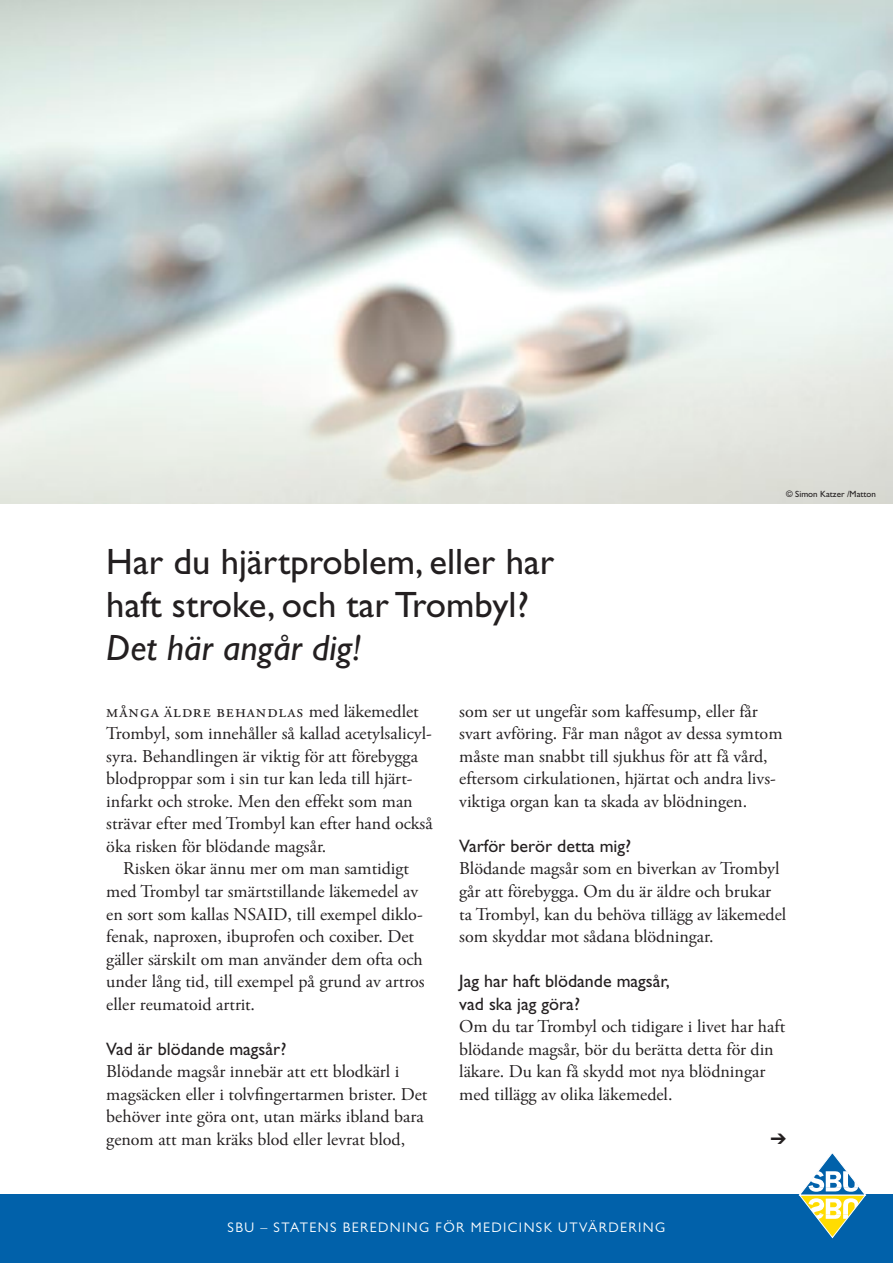
<style>
.page{position:relative;width:893px;height:1263px;background:#fff}
.page>*{position:absolute;margin:0;border:0;box-sizing:border-box;transform-origin:0 0}
.t1{font:36.75px/42.8px "Gill Alt One";color:#231f20}
.t2{font:italic 36.75px "Gill Alt One";color:#231f20}
.t3{font:18px/22.5px "SBU Garamond";color:#231f20}
.t4{font:18px/22.5px "Gill Alt One";color:#231f20}
.t5{font:18px "SBU Garamond SC";color:#231f20}
.t6{font:13.95px "Gill Alt One";letter-spacing:.1em;color:#fff}
.t7{font:9px "Gill Alt One";color:#231f20}
.s1{font-family:"SBU Garamond"}
</style>
<div class="page">
<div style="left:0;top:1195px;width:893px;height:68px;background:#0161aa"></div>
<svg style="left:799px;top:1153px;width:67px;height:85px"></svg>
<img style="left:0;top:0;width:893px;height:504px">
<h1 class="t1" style="left:106px;top:540px;width:449px">Har du hjärtproblem, eller har haft stroke, och tar Trombyl?</h1>
<h1 class="t2" style="left:106px;top:626px;width:256px">Det här angår dig!</h1>
<p class="t7" style="left:786px;top:489px;width:91px">© Simon Katzer /Matton</p>
<p class="t5" style="left:106px;top:703px;width:314px">Många äldre behandlas <span class="s1">med läkemedlet</span></p>
<p class="t3" style="left:106px;top:723px;width:328px">Trombyl, som innehåller så kallad acetylsalicyl&shy;syra. Behandlingen är viktig för att förebygga blodproppar som i sin tur kan leda till hjärt&shy;infarkt och stroke. Men den effekt som man strävar efter med Trombyl kan efter hand också öka risken för blödande magsår.</p>
<p class="t3" style="left:106px;top:858px;width:320px;text-indent:17px">Risken ökar ännu mer om man samtidigt med Trombyl tar smärtstillande läkemedel av en sort som kallas NSAID, till exempel diklo&shy;fenak, naproxen, ibuprofen och coxiber. Det gäller särskilt om man använder dem ofta och under lång tid, till exempel på grund av artros eller reumatoid artrit.</p>
<p class="t4" style="left:106px;top:1037px;width:182px">Vad är blödande magsår?</p>
<p class="t3" style="left:106px;top:1060px;width:323px">Blödande magsår innebär att ett blodkärl i magsäcken eller i tolvfingertarmen brister. Det behöver inte göra ont, utan märks ibland bara genom att man kräks blod eller levrat blod,</p>
<p class="t3" style="left:459px;top:700px;width:325px">som ser ut ungefär som kaffesump, eller får svart avföring. Får man något av dessa symtom måste man snabbt till sjukhus för att få vård, eftersom cirkulationen, hjärtat och andra livs&shy;viktiga organ kan ta skada av blödningen.</p>
<p class="t4" style="left:459px;top:835px;width:173px">Varför berör detta mig?</p>
<p class="t3" style="left:459px;top:858px;width:329px">Blödande magsår som en biverkan av Trombyl går att förebygga. Om du är äldre och brukar ta Trombyl, kan du behöva tillägg av läkemedel som skyddar mot sådana blödningar.</p>
<p class="t4" style="left:459px;top:970px;width:212px">Jag har haft blödande magsår, vad ska jag göra?</p>
<p class="t3" style="left:459px;top:1015px;width:327px">Om du tar Trombyl och tidigare i livet har haft blödande magsår, bör du berätta detta för din läkare. Du kan få skydd mot nya blödningar med tillägg av olika läkemedel.</p>
<p class="t6" style="left:228px;top:1219px;width:439px">SBU – STATENS BEREDNING FÖR MEDICINSK UTVÄRDERING</p>
</div>
